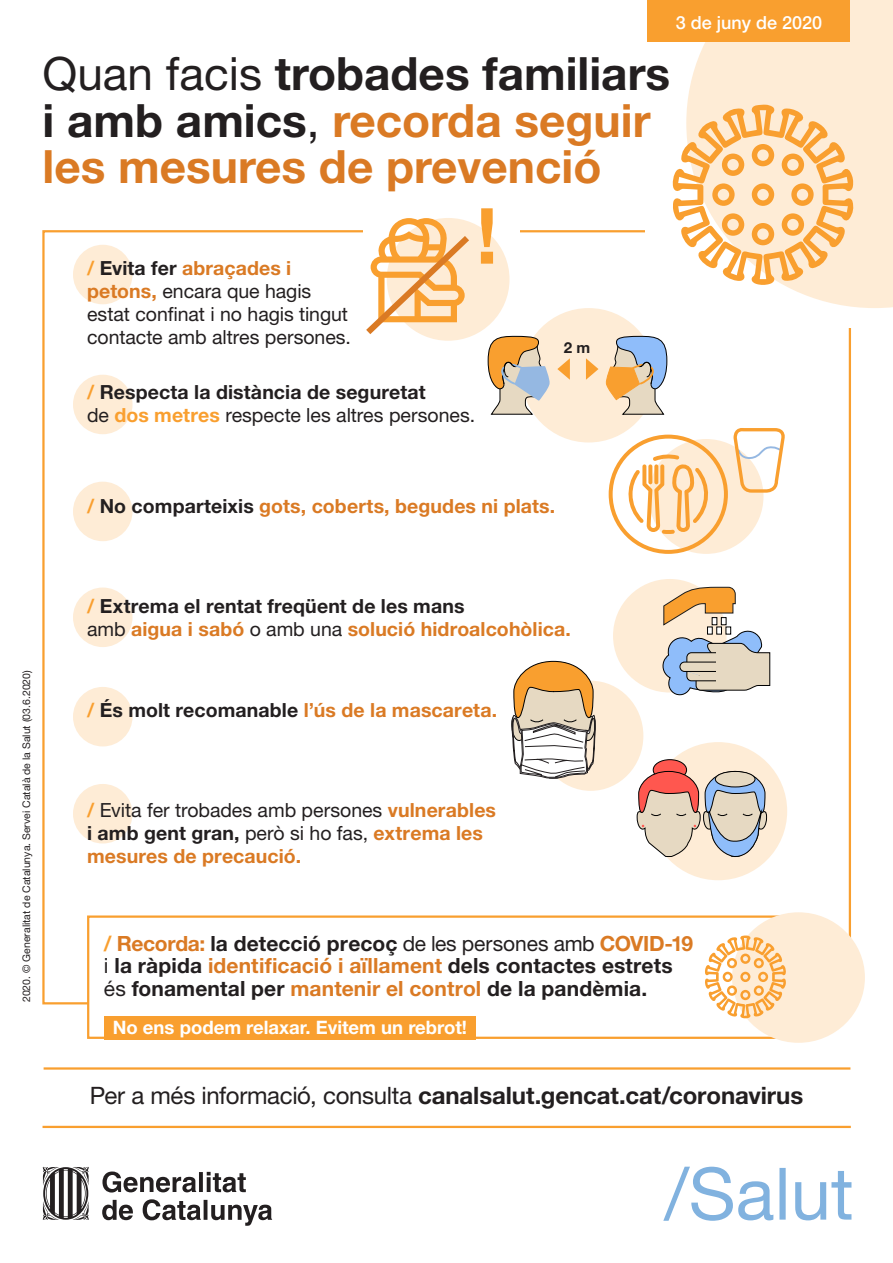
<style>
.page{position:relative;width:893px;height:1263px;background:#fff}
.page>*{position:absolute;margin:0;border:0;box-sizing:border-box;transform-origin:0 0}
.t1{font:700 77.55px "Helvetica Neue LT Std";color:#f99f2f}
.t2{font:700 45.9px/46.7px "Helvetica Neue LT Std";color:#da7a24}
.t3{font:700 24px "Helvetica Neue LT Std";letter-spacing:-.005em;color:#231f20}
.t4{font:700 21px/23px "Helvetica Neue LT Std";letter-spacing:.005em;color:#231f20}
.t5{font:700 19.5px/23px "Helvetica Neue LT Std";letter-spacing:.005em;color:#da7a24}
.t6{font:19.5px/23px "Helvetica Neue LT Std";letter-spacing:-.005em;color:#231f20}
.t7{font:700 19.5px/23px "Helvetica Neue LT Std";letter-spacing:.005em;color:#231f20}
.t8{font:700 18.6px "Helvetica Neue LT Std";color:#fff}
.t9{font:500 18px "Helvetica Neue";color:#fff}
.t10{font:700 15.15px "Helvetica Neue LT Std";color:#231f20}
.t11{font:10.5px "Helvetica Neue LT Std";color:#231f20}
.s1{font-weight:400;color:#231f20}
.s2{color:#231f20}
.s3{font-weight:700;color:#f99f2f}
.s4{font-weight:700}
.s5{font-weight:700;color:#da7a24}
.s6{color:#f99f2f}
.s7{font-weight:400}
.s8{color:#da7a24}
</style>
<div class="page">
<div style="left:73px;top:245px;width:60px;height:59px;background:#feecd6;border-radius:50%"></div>
<div style="left:73px;top:482px;width:60px;height:59px;background:#feecd6;border-radius:50%"></div>
<div style="left:73px;top:587px;width:60px;height:60px;background:#feecd6;border-radius:50%"></div>
<div style="left:73px;top:687px;width:60px;height:59px;background:#feecd6;border-radius:50%"></div>
<div style="left:73px;top:784px;width:60px;height:59px;background:#feecd6;border-radius:50%"></div>
<svg style="left:102px;top:1171px;width:170px;height:55px"></svg>
<svg style="left:43px;top:1166px;width:46px;height:54px"></svg>
<svg style="left:663px;top:1167px;width:188px;height:54px"></svg>
<hr style="left:43px;top:1126px;width:808px;height:2px;background:#f99f2f">
<hr style="left:44px;top:1067px;width:806px;height:2px;background:#f99f2f">
<svg style="left:687px;top:0;width:206px;height:308px;background:#feeedb"></svg>
<svg style="left:672px;top:105px;width:182px;height:180px;background:#fcd5a5"></svg>
<div style="left:647px;top:0;width:203px;height:42px;background:#f99f2f"></div>
<div style="left:538px;top:681px;width:105px;height:110px;background:#feecd6;border-radius:50%"></div>
<svg style="left:511px;top:661px;width:84px;height:118px"></svg>
<div style="left:613px;top:579px;width:114px;height:113px;background:#feecd6;border-radius:50%"></div>
<svg style="left:661px;top:587px;width:109px;height:109px"></svg>
<div style="left:717px;top:651px;width:27px;height:32px;background:#e6d9c2"></div>
<div style="left:73px;top:375px;width:60px;height:59px;background:#feecd6;border-radius:50%"></div>
<div style="left:521px;top:308px;width:135px;height:134px;background:#feecd6;border-radius:50%"></div>
<svg style="left:586px;top:358px;width:12px;height:22px"></svg>
<svg style="left:557px;top:358px;width:13px;height:22px"></svg>
<svg style="left:488px;top:336px;width:62px;height:78px"></svg>
<div style="left:649px;top:742px;width:138px;height:138px;background:#feecd6;border-radius:50%"></div>
<div style="left:653px;top:760px;width:34px;height:20px;background:#ff574f;border-radius:50%"></div>
<div style="left:653px;top:760px;width:34px;height:20px;border:1px solid #000;border-radius:50%"></div>
<svg style="left:637px;top:771px;width:130px;height:86px"></svg>
<svg style="left:606px;top:336px;width:179px;height:218px"></svg>
<div style="left:387px;top:218px;width:122px;height:123px;background:#feecd6;border-radius:50%"></div>
<svg style="left:360px;top:218px;width:114px;height:122px"></svg>
<div style="left:87px;top:915px;width:713px;height:124px;background:#fff;border:2px solid #f99f2f"></div>
<div style="left:732px;top:912px;width:133px;height:131px;background:#feecd6;border-radius:50%"></div>
<svg style="left:705px;top:935px;width:81px;height:83px"></svg>
<div style="left:104px;top:1016px;width:372px;height:24px;background:#f99f2f"></div>
<p class="t9" style="left:676px;top:8px;width:148px">3 de juny de 2020</p>
<p class="t2" style="left:43px;top:49px;width:629px"><span class="s1">Quan facis</span> <span class="s2">trobades familiars i amb amics</span><span class="s1">,</span> recorda seguir les mesures de prevenció</p>
<p class="t6" style="left:87px;top:256px;width:265px"><span class="s3">/</span> <span class="s4">Evita fer</span> <span class="s5">abraçades i petons,</span> encara que hagis estat confinat i no hagis tingut contacte amb altres persones.</p>
<p class="t1" style="left:476px;top:188px;width:23px">!</p>
<p class="t7" style="left:87px;top:380px;width:389px"><span class="s6">/</span> Respecta la distància de seguretat<br><span class="s7">de</span> <span class="s6">dos metres</span> <span class="s7">respecte les altres persones.</span></p>
<p class="t10" style="left:564px;top:339px;width:28px">2 m</p>
<p class="t5" style="left:87px;top:495px;width:470px"><span class="s6">/</span> <span class="s2">No comparteixis</span> gots, coberts, begudes ni plats.</p>
<p class="t11" style="left:20px;top:1002px;width:334px;rotate:-90deg">2020. © Generalitat de Catalunya. Servei Català de la Salut (03.6.2020)</p>
<p class="t5" style="left:87px;top:594px;width:485px"><span class="s6">/</span> <span class="s2">Extrema el rentat freqüent de les mans<br></span><span class="s1">amb</span> aigua i sabó <span class="s1">o amb una</span> solució hidroalcohòlica.</p>
<p class="t5" style="left:87px;top:698px;width:411px"><span class="s6">/</span> <span class="s2">És molt recomanable</span> l’ús de la mascareta.</p>
<p class="t5" style="left:87px;top:798px;width:410px"><span class="s6">/</span> <span class="s1">Evita fer trobades amb persones</span> vulnerables <span class="s2">i amb gent gran,</span> <span class="s1">però si ho fas,</span> extrema les mesures de precaució.</p>
<p class="t4" style="left:104px;top:931px;width:591px"><span class="s6">/</span> <span class="s8">Recorda:</span> la detecció precoç <span class="s7">de les persones amb</span> <span class="s8">COVID-19 </span><span class="s7">i</span> la ràpida <span class="s8">identificació i aïllament</span> dels contactes estrets <span class="s7">és</span> fonamental per <span class="s8">mantenir el control</span> de la pandèmia.</p>
<p class="t8" style="left:113px;top:1016px;width:356px">No ens podem relaxar. Evitem un rebrot!</p>
<p class="t3" style="left:90px;top:1081px;width:715px"><span class="s7">Per a més informació, consulta</span> canalsalut.gencat.cat/coronavirus</p>
</div>
